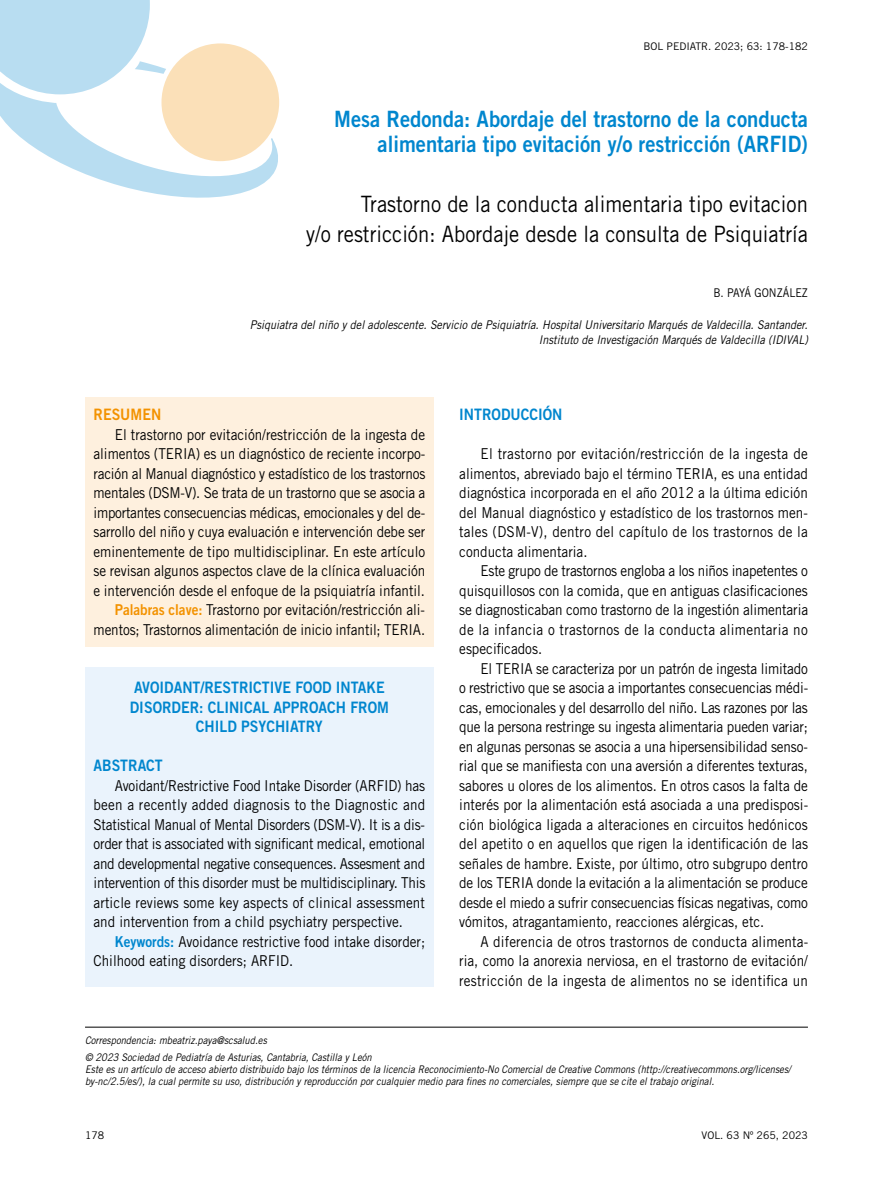
<style>
.page{position:relative;width:893px;height:1191px;background:#fff}
.page>*{position:absolute;margin:0;border:0;box-sizing:border-box;transform-origin:0 0}
.t1{font:22.5px/30px "Trade Gothic LT Std";color:#000;text-align:right;scale:.9 1}
.t2{font:22.5px/25.5px "Trade Gothic LT Std Bd 2";color:#0086ce;text-align:right;scale:.9 1}
.t3{font:15.75px/19.5px "Trade Gothic LT Std Bd 2";color:#0086ce;text-align:center;scale:.9 1}
.t4{font:15.75px "Trade Gothic LT Std Bd 2";color:#f39200;scale:.9 1}
.t5{font:15px/19.5px "Trade Gothic LT Std";color:#000;text-align:justify;scale:.9 1}
.t6{font:italic 12px/15px "Trade Gothic LT Std";color:#000;text-align:right;scale:.9 1}
.t7{font:12px "Trade Gothic LT Std";color:#000;scale:.9 1}
.t8{font:italic 10.5px/16.2px "Trade Gothic LT Std";color:#000;scale:.9 1}
.t9{font:10.5px "Trade Gothic LT Std";color:#000}
.s1{font-family:"Trade Gothic LT Std Bd 2";color:#f39200}
.s2{font-family:"Trade Gothic LT Std Bd 2";color:#0086ce}
</style>
<div class="page">
<div style="left:85px;top:668px;width:349px;height:318px;background:#eaf3fc"></div>
<div style="left:85px;top:396px;width:349px;height:250px;background:#fef0de"></div>
<svg style="left:0;top:0;width:279px;height:198px"></svg>
<hr style="left:85px;top:1027px;width:723px;height:1px;background:#000">
<p class="t9" style="left:644px;top:40px;width:166px">BOL PEDIATR. 2023; 63: 178-182</p>
<h1 class="t2" style="left:334px;top:106px;width:528px">Mesa Redonda: Abordaje del trastorno de la conducta alimentaria tipo evitación y/o restricción (ARFID)</h1>
<h1 class="t1" style="left:306px;top:189px;width:559px">Trastorno de la conducta alimentaria tipo evitacion<br>y/o restricción: Abordaje desde la consulta de Psiquiatría</h1>
<p class="t7" style="left:713px;top:286px;width:107px">B. PAYÁ GONZÁLEZ</p>
<p class="t6" style="left:250px;top:318px;width:622px">Psiquiatra del niño y del adolescente. Servicio de Psiquiatría. Hospital Universitario Marqués de Valdecilla. Santander.<br>Instituto de Investigación Marqués de Valdecilla (IDIVAL)</p>
<p class="t4" style="left:94px;top:405px;width:77px">RESUMEN</p>
<p class="t5" style="left:94px;top:424px;width:370px;text-align:right">El trastorno por evitación/restricción de la ingesta de alimentos (TERIA) es un diagnóstico de reciente incorpo&shy;ración al Manual diagnóstico y estadístico de los trastornos mentales (DSM-V). Se trata de un trastorno que se asocia a importantes consecuencias médicas, emocionales y del de&shy;sarrollo del niño y cuya evaluación e intervención debe ser eminentemente de tipo multidisciplinar. En este artículo se revisan algunos aspectos clave de la clínica evaluación e intervención desde el enfoque de la psiquiatría infantil.<br><span class="s1">Palabras clave:</span> Trastorno por evitación/restricción ali&shy;mentos; Trastornos alimentación de inicio infantil; TERIA.</p>
<p class="t3" style="left:130px;top:677px;width:289px">AVOIDANT/RESTRICTIVE FOOD INTAKE<br>DISORDER: CLINICAL APPROACH FROM<br>CHILD PSYCHIATRY</p>
<p class="t3" style="left:94px;top:755px;width:79px">ABSTRACT</p>
<p class="t5" style="left:94px;top:775px;width:370px;text-indent:21px">Avoidant/Restrictive Food Intake Disorder (ARFID) has been a recently added diagnosis to the Diagnostic and Statistical Manual of Mental Disorders (DSM-V). It is a dis&shy;order that is associated with significant medical, emotional and developmental negative consequences. Assesment and intervention of this disorder must be multidisciplinary. This article reviews some key aspects of clinical assessment and intervention from a child psychiatry perspective.</p>
<p class="t5" style="left:94px;top:931px;width:370px;text-indent:21px"><span class="s2">Keywords:</span> Avoidance restrictive food intake disorder;<br>Chilhood eating disorders; ARFID.</p>
<p class="t3" style="left:459px;top:404px;width:116px">INTRODUCCIÓN</p>
<p class="t5" style="left:459px;top:444px;width:389px;text-indent:21px">El trastorno por evitación/restricción de la ingesta de alimentos, abreviado bajo el término TERIA, es una entidad diagnóstica incorporada en el año 2012 a la última edición del Manual diagnóstico y estadístico de los trastornos men&shy;tales (DSM-V), dentro del capítulo de los trastornos de la conducta alimentaria.</p>
<p class="t5" style="left:459px;top:561px;width:389px;text-indent:21px">Este grupo de trastornos engloba a los niños inapetentes o quisquillosos con la comida, que en antiguas clasificaciones se diagnosticaban como trastorno de la ingestión alimentaria de la infancia o trastornos de la conducta alimentaria no especificados.</p>
<p class="t5" style="left:459px;top:658px;width:389px;text-indent:21px">El TERIA se caracteriza por un patrón de ingesta limitado o restrictivo que se asocia a importantes consecuencias médi&shy;cas, emocionales y del desarrollo del niño. Las razones por las que la persona restringe su ingesta alimentaria pueden variar; en algunas personas se asocia a una hipersensibilidad senso&shy;rial que se manifiesta con una aversión a diferentes texturas, sabores u olores de los alimentos. En otros casos la falta de interés por la alimentación está asociada a una predisposi&shy;ción biológica ligada a alteraciones en circuitos hedónicos del apetito o en aquellos que rigen la identificación de las señales de hambre. Existe, por último, otro subgrupo dentro de los TERIA donde la evitación a la alimentación se produce desde el miedo a sufrir consecuencias físicas negativas, como vómitos, atragantamiento, reacciones alérgicas, etc.</p>
<p class="t5" style="left:459px;top:931px;width:389px;text-indent:21px">A diferencia de otros trastornos de conducta alimenta&shy;ria, como la anorexia nerviosa, en el trastorno de evitación/ restricción de la ingesta de alimentos no se identifica un</p>
<p class="t8" style="left:85px;top:1032px;width:320px">Correspondencia: mbeatriz.paya@scsalud.es<br>© 2023 Sociedad de Pediatría de Asturias, Cantabria, Castilla y León</p>
<p class="t8" style="left:85px;top:1063px;width:786px;line-height:12px">Este es un artículo de acceso abierto distribuido bajo los términos de la licencia Reconocimiento-No Comercial de Creative Commons (http://creativecommons.org/licenses/ by-nc/2.5/es/), la cual permite su uso, distribución y reproducción por cualquier medio para fines no comerciales, siempre que se cite el trabajo original.</p>
<p class="t9" style="left:85px;top:1129px;width:21px">178</p>
<p class="t9" style="left:702px;top:1129px;width:108px">VOL. 63 Nº 265, 2023</p>
</div>
